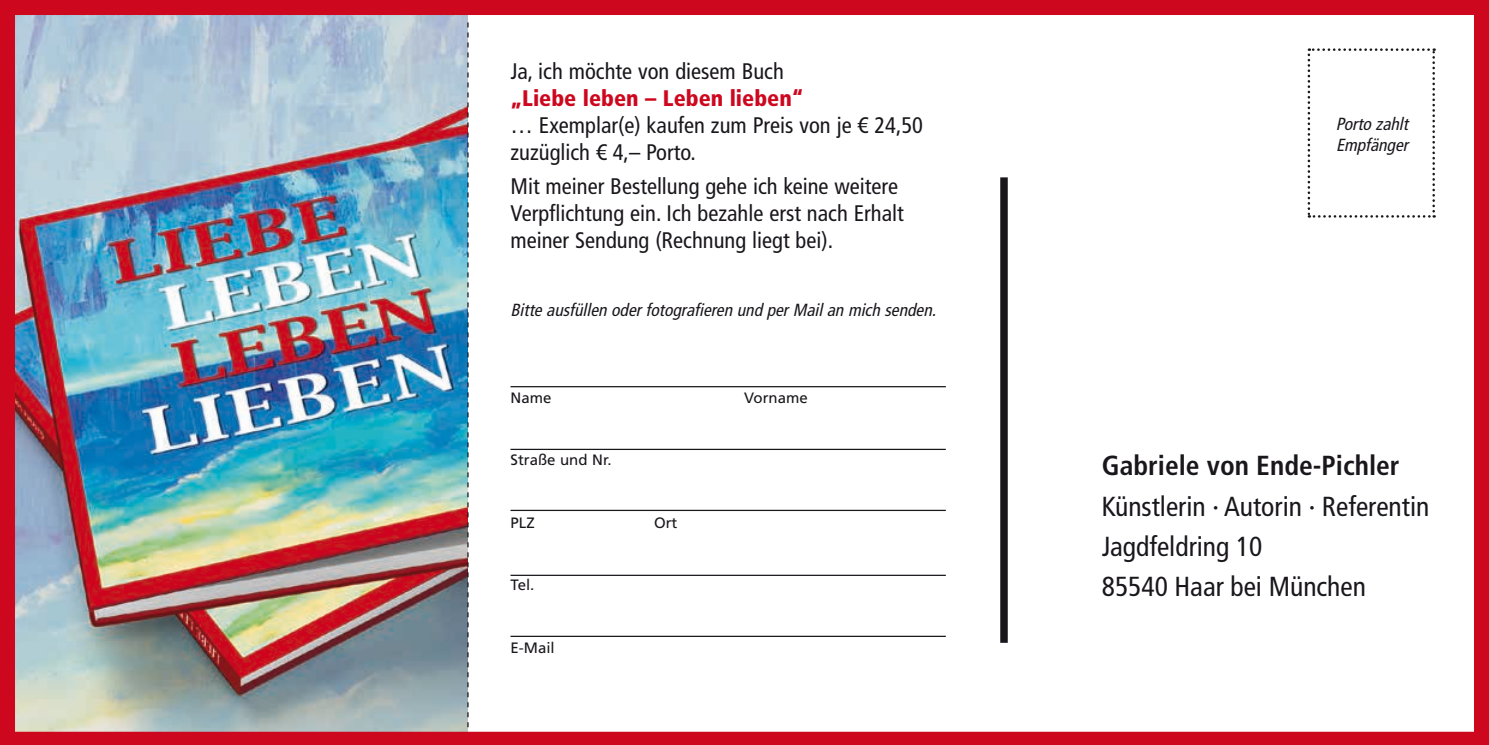
<style>
.page{position:relative;width:1489px;height:745px;background:#fff}
.page>*{position:absolute;margin:0;border:0;box-sizing:border-box;transform-origin:0 0}
.t1{font:condensed 27.5px/40px "Frutiger LT Std";color:#1a171c}
.t2{font:700 condensed 27.5px "Frutiger LT Std";color:#1a171c}
.t3{font:condensed 22.5px/27px "Frutiger LT Std";color:#1a171c}
.t4{font:900 condensed 22.5px "Frutiger LT Std";color:#cd071e}
.t5{font:italic condensed 17.5px/21px "Frutiger LT Std";color:#1a171c}
.t6{font:15px "Frutiger LT Std";color:#1a171c}
</style>
<div class="page">
<img style="left:0;top:0;width:1488px;height:744px">
<svg style="left:1307px;top:48px;width:127px;height:169px"></svg>
<hr style="left:510px;top:386px;width:435px;height:1px;background:#1a171c">
<hr style="left:510px;top:448px;width:435px;height:1px;background:#1a171c">
<hr style="left:510px;top:509px;width:435px;height:1px;background:#1a171c">
<hr style="left:510px;top:574px;width:435px;height:1px;background:#1a171c">
<hr style="left:510px;top:635px;width:435px;height:1px;background:#1a171c">
<div style="left:1000px;top:177px;width:7px;height:465px;background:#1a171c"></div>
<svg style="left:467px;top:22px;width:1px;height:704px"></svg>
<p class="t3" style="left:510px;top:57px;width:275px">Ja, ich möchte von diesem Buch</p>
<p class="t4" style="left:510px;top:84px;width:294px">„Liebe leben – Leben lieben“</p>
<p class="t3" style="left:510px;top:111px;width:414px">… Exemplar(e) kaufen zum Preis von je € 24,50 zuzüglich € 4,– Porto.</p>
<p class="t3" style="left:510px;top:172px;width:395px">Mit meiner Bestellung gehe ich keine weitere<br>Verpflichtung ein. Ich bezahle erst nach Erhalt meiner Sendung (Rechnung liegt bei).</p>
<p class="t5" style="left:510px;top:299px;width:431px">Bitteausfüllen oderfotografieren und perMailan mich senden.</p>
<p class="t6" style="left:510px;top:388px;width:42px">Name</p>
<p class="t6" style="left:744px;top:388px;width:65px">Vorname</p>
<p class="t6" style="left:510px;top:451px;width:103px">Straße und Nr.</p>
<p class="t6" style="left:510px;top:513px;width:26px">PLZ</p>
<p class="t6" style="left:654px;top:513px;width:25px">Ort</p>
<p class="t6" style="left:510px;top:576px;width:25px">Tel.</p>
<p class="t6" style="left:510px;top:638px;width:46px">E-Mail</p>
<p class="t5" style="left:1335px;top:113px;width:78px">Porto zahlt<br>Empfänger</p>
<p class="t2" style="left:1101px;top:449px;width:299px">Gabriele von Ende-Pichler</p>
<p class="t1" style="left:1101px;top:486px;width:329px">Künstlerin · Autorin · Referentin<br>Jagdfeldring 10<br>85540 Haar bei München</p>
</div>
